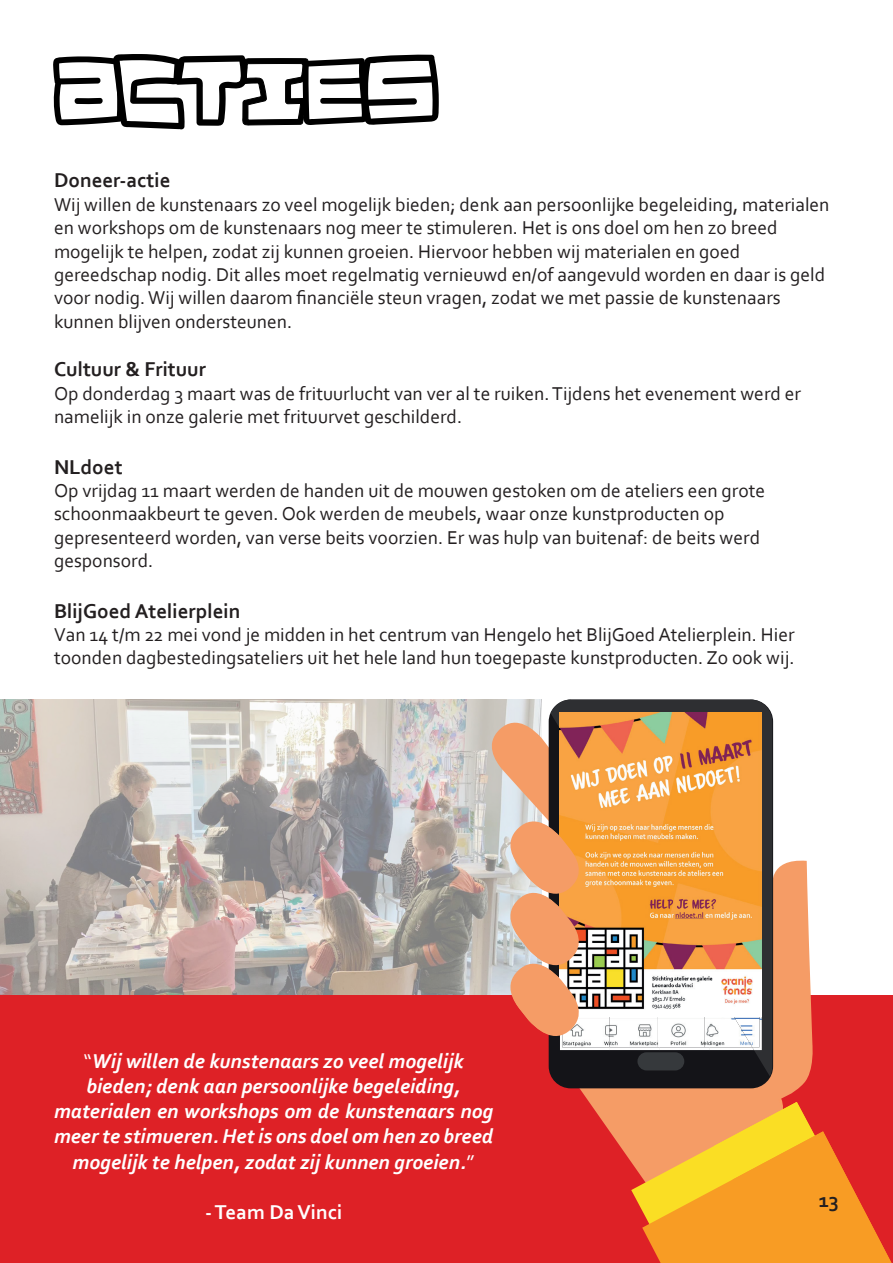
<style>
.page{position:relative;width:893px;height:1263px;background:#fff}
.page>*{position:absolute;margin:0;border:0;box-sizing:border-box;transform-origin:0 0}
.t1{font:italic 700 21px/25.2px "Corbel";color:#fff}
.t2{font:700 21px "Corbel";color:#231f20}
.t3{font:700 21px "Corbel";color:#fff}
.t4{font:19.5px/23.4px "Corbel";color:#231f20}
.s1{font-weight:400;font-style:normal}
</style>
<div class="page">
<svg style="left:53px;top:54px;width:386px;height:76px"></svg>
<div style="left:0;top:995px;width:893px;height:268px;background:#de2126"></div>
<img style="left:0;top:699px;width:492px;height:296px">
<svg style="left:492px;top:699px;width:399px;height:564px"></svg>
<p class="t2" style="left:54px;top:167px;width:118px">Doneer-actie</p>
<p class="t4" style="left:54px;top:192px;width:777px">Wij willen de kunstenaars zo veel mogelijk bieden; denk aan persoonlijke begeleiding, materialen en workshops om de kunstenaars nog meer te stimuleren. Het is ons doel om hen zo breed</p>
<p class="t4" style="left:54px;top:239px;width:688px">mogelijk te helpen, zodat zij kunnen groeien. Hiervoor hebben wij materialen en goed</p>
<p class="t4" style="left:54px;top:262px;width:773px">gereedschap nodig. Dit alles moet regelmatig vernieuwd en/of aangevuld worden en daar is geld voor nodig. Wij willen daarom financiële steun vragen, zodat we met passie de kunstenaars</p>
<p class="t4" style="left:54px;top:309px;width:240px">kunnen blijven ondersteunen.</p>
<p class="t2" style="left:54px;top:356px;width:154px">Cultuur &amp; Frituur</p>
<p class="t4" style="left:54px;top:381px;width:749px">Op donderdag 3 maart was de frituurlucht van ver al te ruiken. Tijdens het evenement werd er namelijk in onze galerie met frituurvet geschilderd.</p>
<p class="t2" style="left:54px;top:454px;width:70px">NLdoet</p>
<p class="t4" style="left:54px;top:478px;width:713px">Op vrijdag 11 maart werden de handen uit de mouwen gestoken om de ateliers een grote</p>
<p class="t4" style="left:54px;top:502px;width:672px">schoonmaakbeurt te geven. Ook werden de meubels, waar onze kunstproducten op</p>
<p class="t4" style="left:54px;top:525px;width:708px">gepresenteerd worden, van verse beits voorzien. Er was hulp van buitenaf: de beits werd</p>
<p class="t4" style="left:54px;top:548px;width:101px">gesponsord.</p>
<p class="t2" style="left:54px;top:598px;width:188px">BlijGoed Atelierplein</p>
<p class="t4" style="left:54px;top:622px;width:742px">Van 14 t/m 22 mei vond je midden in het centrum van Hengelo het BlijGoed Atelierplein. Hier toonden dagbestedingsateliers uit het hele land hun toegepaste kunstproducten. Zo ook wij.</p>
<p class="t1" style="left:84px;top:1047px;width:382px"><span class="s1">“</span>Wij willen de kunstenaars zo veel mogelijk</p>
<p class="t1" style="left:87px;top:1073px;width:376px">bieden; denk aan persoonlijke begeleiding,</p>
<p class="t1" style="left:54px;top:1098px;width:441px">materialen en workshops om de kunstenaars nog meer te stimueren. Het is ons doel om hen zo breed</p>
<p class="t1" style="left:73px;top:1148px;width:403px">mogelijk te helpen, zodat zij kunnen groeien.<span class="s1">”</span></p>
<p class="t3" style="left:205px;top:1199px;width:139px">- Team Da Vinci</p>
<p class="t2" style="left:819px;top:1187px;width:22px">13</p>
</div>
